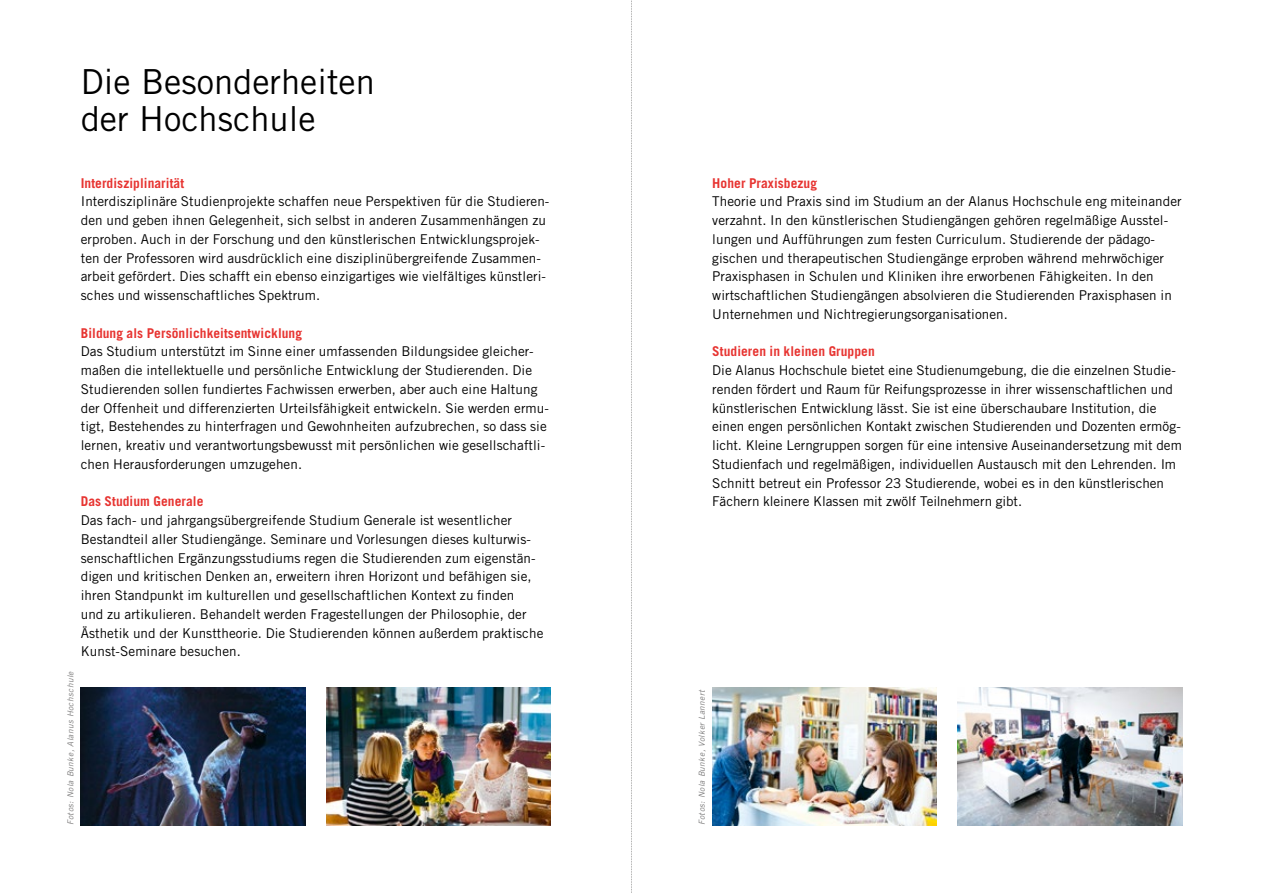
<style>
.page{position:relative;width:1263px;height:893px;background:#fff}
.page>*{position:absolute;margin:0;border:0;box-sizing:border-box;transform-origin:0 0}
.t1{font:34.5px/37.5px "Trade Gothic LT Std";color:#000}
.t2{font:13.5px/18.8px "Trade Gothic LT Std";letter-spacing:.005em;color:#000}
.t3{font:700 13.5px "Trade Gothic LT Std";letter-spacing:.005em;color:#e73431}
.t4{font:italic 8.25px "Trade Gothic LT Std";color:#7c7b7b}
</style>
<div class="page">
<img style="left:712px;top:687px;width:224px;height:138px">
<img style="left:81px;top:687px;width:224px;height:138px">
<img style="left:958px;top:687px;width:224px;height:138px">
<img style="left:326px;top:687px;width:225px;height:138px">
<svg style="left:631px;top:0;width:1px;height:893px"></svg>
<h1 class="t1" style="left:81px;top:62px;width:296px">Die Besonderheiten der Hochschule</h1>
<p class="t3" style="left:81px;top:174px;width:105px">Interdisziplinarität</p>
<p class="t2" style="left:81px;top:192px;width:470px">Interdisziplinäre Studienprojekte schaffen neue Perspektiven für die Studieren&shy;den und geben ihnen Gelegenheit, sich selbst in anderen Zusammenhängen zu erproben. Auch in der Forschung und den künstlerischen Entwicklungsprojek&shy;ten der Professoren wird ausdrücklich eine disziplinübergreifende Zusammen&shy;arbeit gefördert. Dies schafft ein ebenso einzigartiges wie vielfältiges künstleri&shy;sches und wissenschaftliches Spektrum.</p>
<p class="t3" style="left:81px;top:324px;width:223px">Bildung als Persönlichkeitsentwicklung</p>
<p class="t2" style="left:81px;top:342px;width:470px">Das Studium unterstützt im Sinne einer umfassenden Bildungsidee gleicher&shy;maßen die intellektuelle und persönliche Entwicklung der Studierenden. Die Studierenden sollen fundiertes Fachwissen erwerben, aber auch eine Haltung der Offenheit und differenzierten Urteilsfähigkeit entwickeln. Sie werden ermu&shy;tigt, Bestehendes zu hinterfragen und Gewohnheiten aufzubrechen, so dass sie lernen, kreativ und verantwortungsbewusst mit persönlichen wie gesellschaftli&shy;chen Herausforderungen umzugehen.</p>
<p class="t3" style="left:81px;top:493px;width:124px">Das Studium Generale</p>
<p class="t2" style="left:81px;top:511px;width:464px">Das fach- und jahrgangsübergreifende Studium Generale ist wesentlicher Bestandteil aller Studiengänge. Seminare und Vorlesungen dieses kulturwis&shy;senschaftlichen Ergänzungsstudiums regen die Studierenden zum eigenstän&shy;digen und kritischen Denken an, erweitern ihren Horizont und befähigen sie, ihren Standpunkt im kulturellen und gesellschaftlichen Kontext zu finden<br>und zu artikulieren. Behandelt werden Fragestellungen der Philosophie, der Ästhetik und der Kunsttheorie. Die Studierenden können außerdem praktische Kunst-Seminare besuchen.</p>
<p class="t4" style="left:65px;top:825px;width:155px;rotate:-90deg">Fotos: Nola Bunke, Alanus Hochschule</p>
<p class="t3" style="left:712px;top:174px;width:106px">Hoher Praxisbezug</p>
<p class="t2" style="left:712px;top:192px;width:471px">Theorie und Praxis sind im Studium an der Alanus Hochschule eng miteinander verzahnt. In den künstlerischen Studiengängen gehören regelmäßige Ausstel&shy;lungen und Aufführungen zum festen Curriculum. Studierende der pädago&shy;gischen und therapeutischen Studiengänge erproben während mehrwöchiger Praxisphasen in Schulen und Kliniken ihre erworbenen Fähigkeiten. In den wirtschaftlichen Studiengängen absolvieren die Studierenden Praxisphasen in Unternehmen und Nichtregierungsorganisationen.</p>
<p class="t3" style="left:712px;top:343px;width:164px">Studieren in kleinen Gruppen</p>
<p class="t2" style="left:712px;top:361px;width:471px">Die Alanus Hochschule bietet eine Studienumgebung, die die einzelnen Studie&shy;renden fördert und Raum für Reifungsprozesse in ihrer wissenschaftlichen und künstlerischen Entwicklung lässt. Sie ist eine überschaubare Institution, die einen engen persönlichen Kontakt zwischen Studierenden und Dozenten ermög&shy;licht. Kleine Lerngruppen sorgen für eine intensive Auseinandersetzung mit dem Studienfach und regelmäßigen, individuellen Austausch mit den Lehrenden. Im Schnitt betreut ein Professor 23 Studierende, wobei es in den künstlerischen Fächern kleinere Klassen mit zwölf Teilnehmern gibt.</p>
<p class="t4" style="left:697px;top:825px;width:137px;rotate:-90deg">Fotos: Nola Bunke, Volker Lannert</p>
</div>
